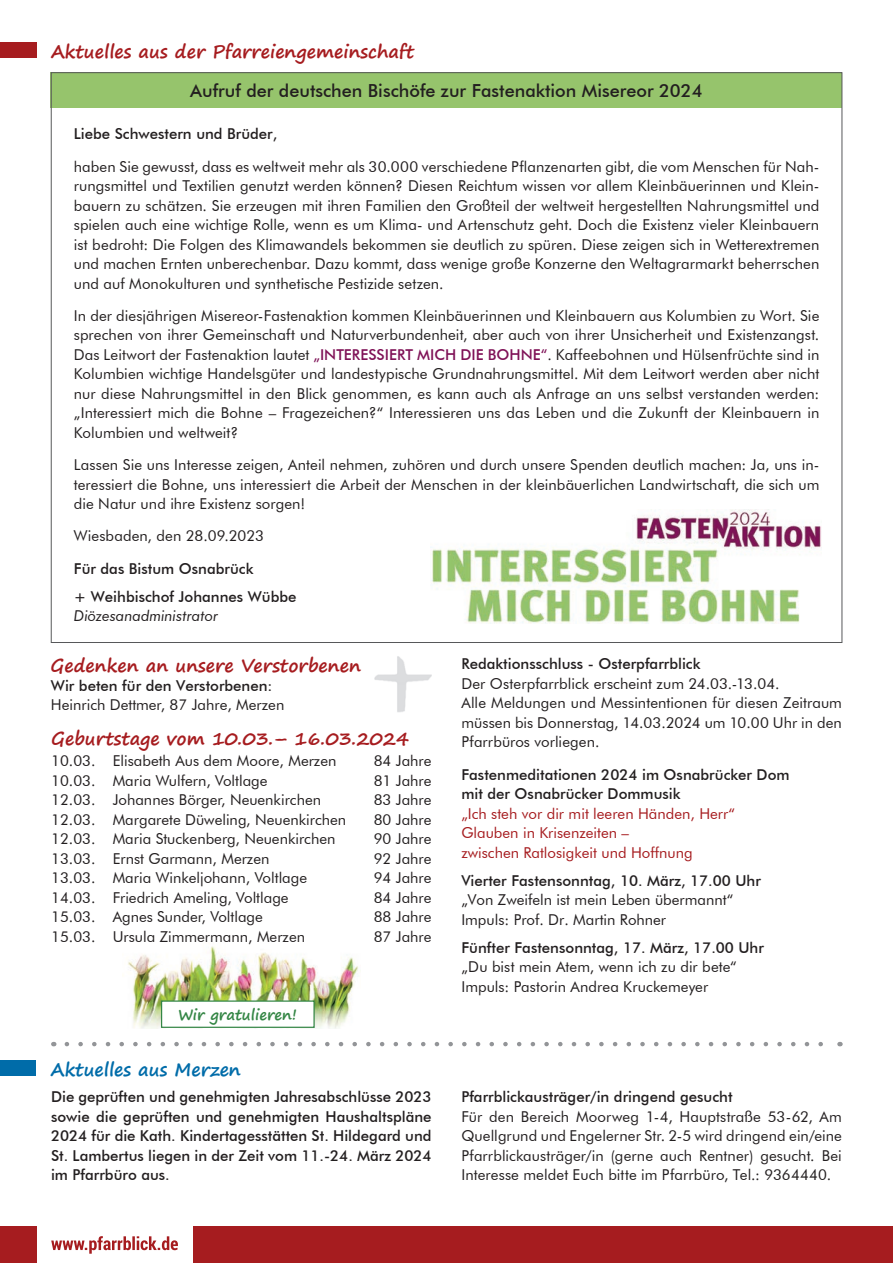
<style>
.page{position:relative;width:893px;height:1263px;background:#fff}
.page>*{position:absolute;margin:0;border:0;box-sizing:border-box;transform-origin:0 0}
.t1{font:700 18px "Segoe Print";color:#a61c1f}
.t2{font:500 18px "Futura BT";color:#231f20}
.t3{font:700 18px "Segoe Print";color:#006ca9}
.t4{font:15px/19.5px "Futura BT";color:#231f20;text-align:justify}
.t5{font:500 15px/19.5px "Futura BT";color:#231f20}
.t6{font:15px/19.5px "Futura BT";color:#a61c1f}
.t7{font:italic 15px "Futura BT";color:#231f20}
.t8{font:700 14.85px "Segoe Print";color:#348645}
.s1{font-weight:500;color:#7f1257}
</style>
<div class="page">
<div style="left:51px;top:72px;width:791px;height:35px;background:#96c46c"></div>
<svg style="left:51px;top:1236px;width:127px;height:18px"></svg>
<div style="left:0;top:1227px;width:36px;height:36px;background:#a61c1f"></div>
<div style="left:193px;top:1227px;width:700px;height:36px;background:#a61c1f"></div>
<div style="left:0;top:43px;width:36px;height:15px;background:#a61c1f"></div>
<img style="left:128px;top:946px;width:230px;height:82px">
<div style="left:162px;top:1001px;width:152px;height:26px;background:#fff"></div>
<div style="left:161px;top:1000px;width:154px;height:28px;border:1px solid #348645"></div>
<div style="left:0;top:1061px;width:36px;height:15px;background:#006ca9"></div>
<svg style="left:67px;top:1042px;width:756px;height:4px"></svg>
<img style="left:430px;top:510px;width:391px;height:114px">
<img style="left:374px;top:656px;width:58px;height:56px">
<p class="t1" style="left:51px;top:35px;width:365px">Aktuelles aus der Pfarreiengemeinschaft</p>
<p class="t2" style="left:190px;top:80px;width:514px">Aufruf der deutschen Bischöfe zur Fastenaktion Misereor 2024</p>
<p class="t5" style="left:74px;top:124px;width:205px">Liebe Schwestern und Brüder,</p>
<p class="t4" style="left:74px;top:156px;width:747px">haben Sie gewusst, dass es weltweit mehr als 30.000 verschiedene Pflanzenarten gibt, die vom Menschen für Nah&shy;rungsmittel und Textilien genutzt werden können? Diesen Reichtum wissen vor allem Kleinbäuerinnen und Klein&shy;bauern zu schätzen. Sie erzeugen mit ihren Familien den Großteil der weltweit hergestellten Nahrungsmittel und spielen auch eine wichtige Rolle, wenn es um Klima- und Artenschutz geht. Doch die Existenz vieler Kleinbauern ist bedroht: Die Folgen des Klimawandels bekommen sie deutlich zu spüren. Diese zeigen sich in Wetterextremen und machen Ernten unberechenbar. Dazu kommt, dass wenige große Konzerne den Weltagrarmarkt beherrschen und auf Monokulturen und synthetische Pestizide setzen.</p>
<p class="t4" style="left:74px;top:306px;width:747px">In der diesjährigen Misereor-Fastenaktion kommen Kleinbäuerinnen und Kleinbauern aus Kolumbien zu Wort. Sie sprechen von ihrer Gemeinschaft und Naturverbundenheit, aber auch von ihrer Unsicherheit und Existenzangst.<br>Das Leitwort der Fastenaktion lautet <span class="s1">„INTERESSIERT MICH DIE BOHNE“</span>. Kaffeebohnen und Hülsenfrüchte sind in Kolumbien wichtige Handelsgüter und landestypische Grundnahrungsmittel. Mit dem Leitwort werden aber nicht nur diese Nahrungsmittel in den Blick genommen, es kann auch als Anfrage an uns selbst verstanden werden: „Interessiert mich die Bohne – Fragezeichen?“ Interessieren uns das Leben und die Zukunft der Kleinbauern in Kolumbien und weltweit?</p>
<p class="t4" style="left:74px;top:455px;width:747px">Lassen Sie uns Interesse zeigen, Anteil nehmen, zuhören und durch unsere Spenden deutlich machen: Ja, uns in&shy;teressiert die Bohne, uns interessiert die Arbeit der Menschen in der kleinbäuerlichen Landwirtschaft, die sich um die Natur und ihre Existenz sorgen!</p>
<p class="t4" style="left:74px;top:526px;width:192px">Wiesbaden, den 28.09.2023</p>
<p class="t5" style="left:74px;top:554px;width:224px;line-height:28px">Für das Bistum Osnabrück<br>+ Weihbischof Johannes Wübbe</p>
<p class="t7" style="left:74px;top:607px;width:146px">Diözesanadministrator</p>
<p class="t1" style="left:50px;top:649px;width:312px">Gedenken an unsere Verstorbenen</p>
<p class="t5" style="left:51px;top:676px;width:223px">Wir beten für den Verstorbenen:</p>
<p class="t4" style="left:51px;top:695px;width:235px">Heinrich Dettmer, 87 Jahre, Merzen</p>
<p class="t1" style="left:51px;top:722px;width:359px">Geburtstage vom 10.03.– 16.03.2024</p>
<p class="t4" style="left:51px;top:751px;width:287px">10.03. Elisabeth Aus dem Moore, Merzen</p>
<p class="t4" style="left:374px;top:751px;width:59px">84 Jahre</p>
<p class="t4" style="left:51px;top:770px;width:218px">10.03. Maria Wulfern, Voltlage</p>
<p class="t4" style="left:374px;top:770px;width:59px">81 Jahre</p>
<p class="t4" style="left:51px;top:790px;width:271px">12.03. Johannes Börger, Neuenkirchen</p>
<p class="t4" style="left:374px;top:790px;width:59px">83 Jahre</p>
<p class="t4" style="left:51px;top:809px;width:296px">12.03. Margarete Düweling, Neuenkirchen</p>
<p class="t4" style="left:374px;top:809px;width:59px">80 Jahre</p>
<p class="t4" style="left:51px;top:829px;width:286px">12.03. Maria Stuckenberg, Neuenkirchen</p>
<p class="t4" style="left:374px;top:829px;width:59px">90 Jahre</p>
<p class="t4" style="left:51px;top:848px;width:220px">13.03. Ernst Garmann, Merzen</p>
<p class="t4" style="left:374px;top:848px;width:59px">92 Jahre</p>
<p class="t4" style="left:51px;top:868px;width:257px">13.03. Maria Winkeljohann, Voltlage</p>
<p class="t4" style="left:374px;top:868px;width:59px">94 Jahre</p>
<p class="t4" style="left:51px;top:887px;width:239px">14.03. Friedrich Ameling, Voltlage</p>
<p class="t4" style="left:374px;top:887px;width:59px">84 Jahre</p>
<p class="t4" style="left:51px;top:907px;width:213px">15.03. Agnes Sunder, Voltlage</p>
<p class="t4" style="left:374px;top:907px;width:59px">88 Jahre</p>
<p class="t4" style="left:51px;top:926px;width:255px">15.03. Ursula Zimmermann, Merzen</p>
<p class="t4" style="left:374px;top:926px;width:59px">87 Jahre</p>
<p class="t8" style="left:178px;top:1001px;width:120px">Wir gratulieren!</p>
<p class="t3" style="left:51px;top:1053px;width:192px">Aktuelles aus Merzen</p>
<p class="t5" style="left:51px;top:1087px;width:382px;text-align:justify">Die geprüften und genehmigten Jahresabschlüsse 2023 sowie die geprüften und genehmigten Haushaltspläne 2024 für die Kath. Kindertagesstätten St. Hildegard und St. Lambertus liegen in der Zeit vom 11.-24. März 2024 im Pfarrbüro aus.</p>
<p class="t5" style="left:461px;top:654px;width:241px">Redaktionsschluss - Osterpfarrblick</p>
<p class="t4" style="left:461px;top:674px;width:382px;text-align:left">Der Osterpfarrblick erscheint zum 24.03.-13.04.<br>Alle Meldungen und Messintentionen für diesen Zeitraum müssen bis Donnerstag, 14.03.2024 um 10.00 Uhr in den Pfarrbüros vorliegen.</p>
<p class="t5" style="left:461px;top:764px;width:330px">Fastenmeditationen 2024 im Osnabrücker Dom mit der Osnabrücker Dommusik</p>
<p class="t6" style="left:461px;top:803px;width:275px">„Ich steh vor dir mit leeren Händen, Herr“<br>Glauben in Krisenzeiten –<br>zwischen Ratlosigkeit und Hoffnung</p>
<p class="t5" style="left:461px;top:870px;width:301px">Vierter Fastensonntag, 10. März, 17.00 Uhr</p>
<p class="t4" style="left:461px;top:890px;width:273px">„Von Zweifeln ist mein Leben übermannt“<br>Impuls: Prof. Dr. Martin Rohner</p>
<p class="t5" style="left:461px;top:937px;width:304px">Fünfter Fastensonntag, 17. März, 17.00 Uhr</p>
<p class="t4" style="left:461px;top:957px;width:277px">„Du bist mein Atem, wenn ich zu dir bete“<br>Impuls: Pastorin Andrea Kruckemeyer</p>
<p class="t5" style="left:461px;top:1087px;width:273px">Pfarrblickausträger/in dringend gesucht</p>
<p class="t4" style="left:461px;top:1106px;width:382px">Für den Bereich Moorweg 1-4, Hauptstraße 53-62, Am Quellgrund und Engelerner Str. 2-5 wird dringend ein/eine Pfarrblickausträger/in (gerne auch Rentner) gesucht. Bei Interesse meldet Euch bitte im Pfarrbüro, Tel.: 9364440.</p>
</div>
